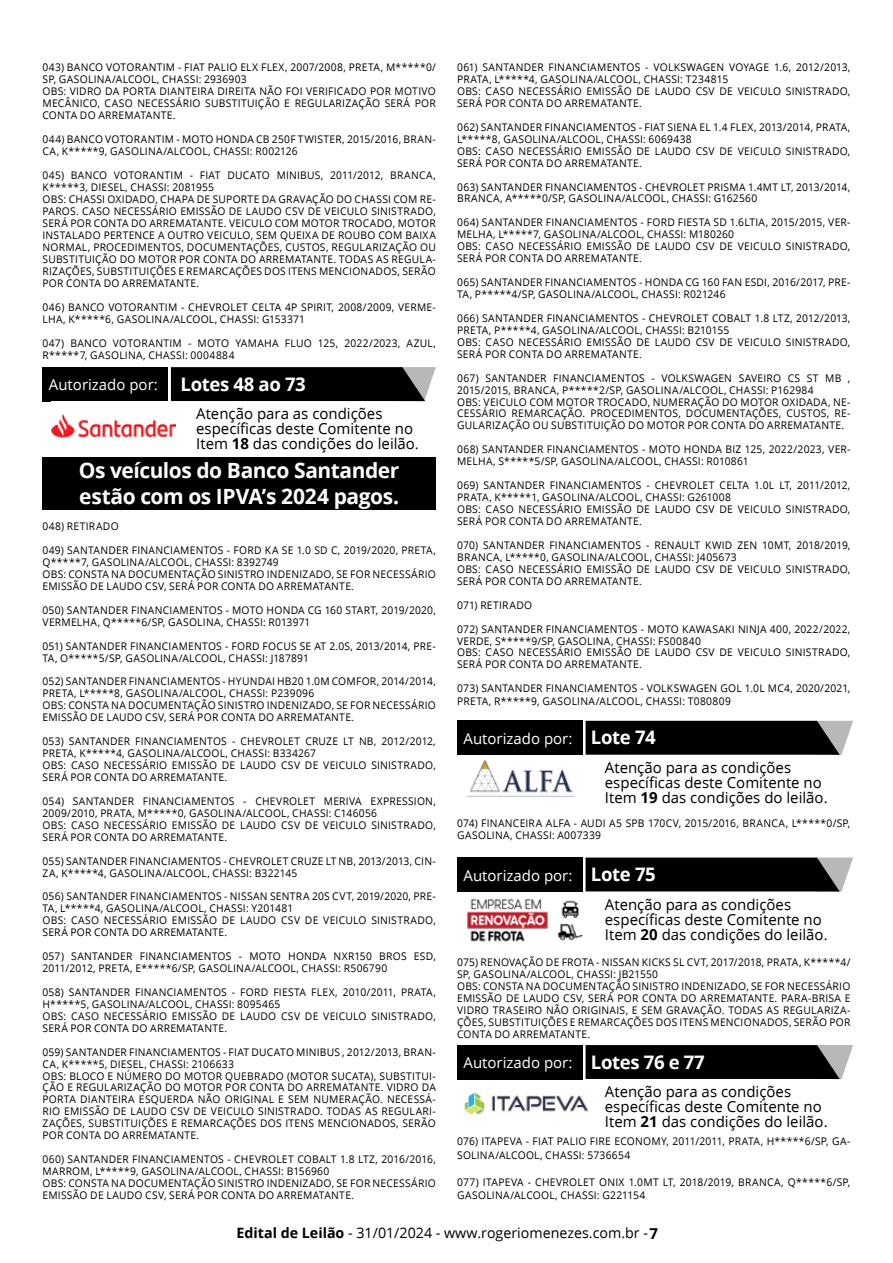
<style>
.page{position:relative;width:893px;height:1263px;background:#fff}
.page>*{position:absolute;margin:0;border:0;box-sizing:border-box;transform-origin:0 0}
.t1{font:700 21px/25.2px "Open Sans";letter-spacing:-.02em;color:#fff}
.t2{font:15px/15px "Open Sans";color:#000}
.t3{font:15px "Open Sans";color:#fff}
.t4{font:14.25px "Open Sans";color:#000}
.t5{font:10.5px/12px "Open Sans";letter-spacing:.025em;color:#000}
.s1{font-weight:700;font-size:18.6px}
.s2{font-weight:700}
.s3{font-weight:700;font-size:15px}
</style>
<div class="page">
<div style="left:43px;top:367px;width:125px;height:34px;background:#000"></div>
<svg style="left:171px;top:367px;width:265px;height:34px;background:#111"></svg>
<img style="left:51px;top:414px;width:124px;height:24px">
<div style="left:43px;top:457px;width:393px;height:52px;background:#000"></div>
<div style="left:457px;top:721px;width:125px;height:34px;background:#000"></div>
<svg style="left:585px;top:721px;width:268px;height:34px;background:#141414"></svg>
<div style="left:457px;top:857px;width:125px;height:34px;background:#000"></div>
<svg style="left:585px;top:857px;width:268px;height:34px;background:#161616"></svg>
<div style="left:457px;top:1045px;width:125px;height:34px;background:#000"></div>
<svg style="left:585px;top:1045px;width:268px;height:34px;background:#131313"></svg>
<img style="left:467px;top:760px;width:107px;height:37px">
<img style="left:467px;top:898px;width:116px;height:44px">
<img style="left:464px;top:1093px;width:125px;height:22px">
<p class="t5" style="left:43px;top:61px;width:395px">043) BANCO VOTORANTIM - FIAT PALIO ELX FLEX, 2007/2008, PRETA, M*****0/ SP, GASOLINA/ALCOOL, CHASSI: 2936903<br>OBS: VIDRO DA PORTA DIANTEIRA DIREITA NÃO FOI VERIFICADO POR MOTIVO MECÂNICO, CASO NECESSÁRIO SUBSTITUIÇÃO E REGULARIZAÇÃO SERÁ POR CONTA DO ARREMATANTE.</p>
<p class="t5" style="left:43px;top:133px;width:395px">044) BANCO VOTORANTIM - MOTO HONDA CB 250F TWISTER, 2015/2016, BRAN-<br>CA, K*****9, GASOLINA/ALCOOL, CHASSI: R002126</p>
<p class="t5" style="left:43px;top:169px;width:395px">045) BANCO VOTORANTIM - FIAT DUCATO MINIBUS, 2011/2012, BRANCA, K*****3, DIESEL, CHASSI: 2081955<br>OBS: CHASSI OXIDADO, CHAPA DE SUPORTE DA GRAVAÇÃO DO CHASSI COM RE-PAROS. CASO NECESSÁRIO EMISSÃO DE LAUDO CSV DE VEICULO SINISTRADO, SERÁ POR CONTA DO ARREMATANTE. VEICULO COM MOTOR TROCADO, MOTOR INSTALADO PERTENCE A OUTRO VEICULO, SEM QUEIXA DE ROUBO COM BAIXA NORMAL, PROCEDIMENTOS, DOCUMENTAÇÕES, CUSTOS, REGULARIZAÇÃO OU SUBSTITUIÇÃO DO MOTOR POR CONTA DO ARREMATANTE. TODAS AS REGULA-RIZAÇÕES, SUBSTITUIÇÕES E REMARCAÇÕES DOS ITENS MENCIONADOS, SERÃO POR CONTA DO ARREMATANTE.</p>
<p class="t5" style="left:43px;top:301px;width:395px">046) BANCO VOTORANTIM - CHEVROLET CELTA 4P SPIRIT, 2008/2009, VERME-<br>LHA, K*****6, GASOLINA/ALCOOL, CHASSI: G153371</p>
<p class="t5" style="left:43px;top:337px;width:395px">047) BANCO VOTORANTIM - MOTO YAMAHA FLUO 125, 2022/2023, AZUL,<br>R*****7, GASOLINA, CHASSI: 0004884</p>
<h2 class="t3" style="left:49px;top:374px;width:258px">Autorizado por: <span class="s1">Lotes 48 ao 73</span></h2>
<h2 class="t2" style="left:196px;top:406px;width:224px">Atenção para as condições específicas deste Comitente no<br>Item <span class="s2">18</span> das condições do leilão.</h2>
<h1 class="t1" style="left:79px;top:458px;width:322px">Os veículos do Banco Santander estão com os IPVA’s 2024 pagos.</h1>
<p class="t5" style="left:43px;top:520px;width:78px">048) RETIRADO</p>
<p class="t5" style="left:43px;top:544px;width:395px">049) SANTANDER FINANCIAMENTOS - FORD KA SE 1.0 SD C, 2019/2020, PRETA, Q*****7, GASOLINA/ALCOOL, CHASSI: 8392749<br>OBS: CONSTA NA DOCUMENTAÇÃO SINISTRO INDENIZADO, SE FOR NECESSÁRIO EMISSÃO DE LAUDO CSV, SERÁ POR CONTA DO ARREMATANTE.</p>
<p class="t5" style="left:43px;top:604px;width:395px">050) SANTANDER FINANCIAMENTOS - MOTO HONDA CG 160 START, 2019/2020,<br>VERMELHA, Q*****6/SP, GASOLINA, CHASSI: R013971</p>
<p class="t5" style="left:43px;top:640px;width:395px">051) SANTANDER FINANCIAMENTOS - FORD FOCUS SE AT 2.0S, 2013/2014, PRE-<br>TA, O*****5/SP, GASOLINA/ALCOOL, CHASSI: J187891</p>
<p class="t5" style="left:43px;top:675px;width:395px">052) SANTANDER FINANCIAMENTOS - HYUNDAI HB20 1.0M COMFOR, 2014/2014, PRETA, L*****8, GASOLINA/ALCOOL, CHASSI: P239096<br>OBS: CONSTA NA DOCUMENTAÇÃO SINISTRO INDENIZADO, SE FOR NECESSÁRIO EMISSÃO DE LAUDO CSV, SERÁ POR CONTA DO ARREMATANTE.</p>
<p class="t5" style="left:43px;top:735px;width:395px">053) SANTANDER FINANCIAMENTOS - CHEVROLET CRUZE LT NB, 2012/2012, PRETA, K*****4, GASOLINA/ALCOOL, CHASSI: B334267<br>OBS: CASO NECESSÁRIO EMISSÃO DE LAUDO CSV DE VEICULO SINISTRADO, SERÁ POR CONTA DO ARREMATANTE.</p>
<p class="t5" style="left:43px;top:795px;width:395px">054) SANTANDER FINANCIAMENTOS - CHEVROLET MERIVA EXPRESSION, 2009/2010, PRATA, M*****0, GASOLINA/ALCOOL, CHASSI: C146056<br>OBS: CASO NECESSÁRIO EMISSÃO DE LAUDO CSV DE VEICULO SINISTRADO, SERÁ POR CONTA DO ARREMATANTE.</p>
<p class="t5" style="left:43px;top:854px;width:395px">055) SANTANDER FINANCIAMENTOS - CHEVROLET CRUZE LT NB, 2013/2013, CIN-<br>ZA, K*****4, GASOLINA/ALCOOL, CHASSI: B322145</p>
<p class="t5" style="left:43px;top:890px;width:395px">056) SANTANDER FINANCIAMENTOS - NISSAN SENTRA 20S CVT, 2019/2020, PRE-TA, L*****4, GASOLINA/ALCOOL, CHASSI: Y201481<br>OBS: CASO NECESSÁRIO EMISSÃO DE LAUDO CSV DE VEICULO SINISTRADO, SERÁ POR CONTA DO ARREMATANTE.</p>
<p class="t5" style="left:43px;top:950px;width:395px">057) SANTANDER FINANCIAMENTOS - MOTO HONDA NXR150 BROS ESD,<br>2011/2012, PRETA, E*****6/SP, GASOLINA/ALCOOL, CHASSI: R506790</p>
<p class="t5" style="left:43px;top:986px;width:395px">058) SANTANDER FINANCIAMENTOS - FORD FIESTA FLEX, 2010/2011, PRATA, H*****5, GASOLINA/ALCOOL, CHASSI: 8095465<br>OBS: CASO NECESSÁRIO EMISSÃO DE LAUDO CSV DE VEICULO SINISTRADO, SERÁ POR CONTA DO ARREMATANTE.</p>
<p class="t5" style="left:43px;top:1045px;width:395px">059) SANTANDER FINANCIAMENTOS - FIAT DUCATO MINIBUS , 2012/2013, BRAN-CA, K*****5, DIESEL, CHASSI: 2106633<br>OBS: BLOCO E NÚMERO DO MOTOR QUEBRADO (MOTOR SUCATA), SUBSTITUI-ÇÃO E REGULARIZAÇÃO DO MOTOR POR CONTA DO ARREMATANTE. VIDRO DA PORTA DIANTEIRA ESQUERDA NÃO ORIGINAL E SEM NUMERAÇÃO. NECESSÁ-RIO EMISSÃO DE LAUDO CSV DE VEICULO SINISTRADO. TODAS AS REGULARI-ZAÇÕES, SUBSTITUIÇÕES E REMARCAÇÕES DOS ITENS MENCIONADOS, SERÃO POR CONTA DO ARREMATANTE.</p>
<p class="t5" style="left:43px;top:1153px;width:395px">060) SANTANDER FINANCIAMENTOS - CHEVROLET COBALT 1.8 LTZ, 2016/2016, MARROM, L*****9, GASOLINA/ALCOOL, CHASSI: B156960<br>OBS: CONSTA NA DOCUMENTAÇÃO SINISTRO INDENIZADO, SE FOR NECESSÁRIO EMISSÃO DE LAUDO CSV, SERÁ POR CONTA DO ARREMATANTE.</p>
<p class="t5" style="left:457px;top:61px;width:395px">061) SANTANDER FINANCIAMENTOS - VOLKSWAGEN VOYAGE 1.6, 2012/2013, PRATA, L*****4, GASOLINA/ALCOOL, CHASSI: T234815<br>OBS: CASO NECESSÁRIO EMISSÃO DE LAUDO CSV DE VEICULO SINISTRADO, SERÁ POR CONTA DO ARREMATANTE.</p>
<p class="t5" style="left:457px;top:121px;width:395px">062) SANTANDER FINANCIAMENTOS - FIAT SIENA EL 1.4 FLEX, 2013/2014, PRATA, L*****8, GASOLINA/ALCOOL, CHASSI: 6069438<br>OBS: CASO NECESSÁRIO EMISSÃO DE LAUDO CSV DE VEICULO SINISTRADO, SERÁ POR CONTA DO ARREMATANTE.</p>
<p class="t5" style="left:457px;top:180px;width:395px">063) SANTANDER FINANCIAMENTOS - CHEVROLET PRISMA 1.4MT LT, 2013/2014,<br>BRANCA, A*****0/SP, GASOLINA/ALCOOL, CHASSI: G162560</p>
<p class="t5" style="left:457px;top:216px;width:395px">064) SANTANDER FINANCIAMENTOS - FORD FIESTA SD 1.6LTIA, 2015/2015, VER-MELHA, L*****7, GASOLINA/ALCOOL, CHASSI: M180260<br>OBS: CASO NECESSÁRIO EMISSÃO DE LAUDO CSV DE VEICULO SINISTRADO, SERÁ POR CONTA DO ARREMATANTE.</p>
<p class="t5" style="left:457px;top:276px;width:395px">065) SANTANDER FINANCIAMENTOS - HONDA CG 160 FAN ESDI, 2016/2017, PRE-<br>TA, P*****4/SP, GASOLINA/ALCOOL, CHASSI: R021246</p>
<p class="t5" style="left:457px;top:312px;width:395px">066) SANTANDER FINANCIAMENTOS - CHEVROLET COBALT 1.8 LTZ, 2012/2013, PRETA, P*****4, GASOLINA/ALCOOL, CHASSI: B210155<br>OBS: CASO NECESSÁRIO EMISSÃO DE LAUDO CSV DE VEICULO SINISTRADO, SERÁ POR CONTA DO ARREMATANTE.</p>
<p class="t5" style="left:457px;top:372px;width:395px">067) SANTANDER FINANCIAMENTOS - VOLKSWAGEN SAVEIRO CS ST MB , 2015/2015, BRANCA, P*****2/SP, GASOLINA/ALCOOL, CHASSI: P162984<br>OBS: VEICULO COM MOTOR TROCADO, NUMERAÇÃO DO MOTOR OXIDADA, NE-CESSÁRIO REMARCAÇÃO. PROCEDIMENTOS, DOCUMENTAÇÕES, CUSTOS, RE-GULARIZAÇÃO OU SUBSTITUIÇÃO DO MOTOR POR CONTA DO ARREMATANTE.</p>
<p class="t5" style="left:457px;top:443px;width:395px">068) SANTANDER FINANCIAMENTOS - MOTO HONDA BIZ 125, 2022/2023, VER-<br>MELHA, S*****5/SP, GASOLINA/ALCOOL, CHASSI: R010861</p>
<p class="t5" style="left:457px;top:479px;width:395px">069) SANTANDER FINANCIAMENTOS - CHEVROLET CELTA 1.0L LT, 2011/2012, PRATA, K*****1, GASOLINA/ALCOOL, CHASSI: G261008<br>OBS: CASO NECESSÁRIO EMISSÃO DE LAUDO CSV DE VEICULO SINISTRADO, SERÁ POR CONTA DO ARREMATANTE.</p>
<p class="t5" style="left:457px;top:539px;width:395px">070) SANTANDER FINANCIAMENTOS - RENAULT KWID ZEN 10MT, 2018/2019, BRANCA, L*****0, GASOLINA/ALCOOL, CHASSI: J405673<br>OBS: CASO NECESSÁRIO EMISSÃO DE LAUDO CSV DE VEICULO SINISTRADO, SERÁ POR CONTA DO ARREMATANTE.</p>
<p class="t5" style="left:457px;top:599px;width:76px">071) RETIRADO</p>
<p class="t5" style="left:457px;top:622px;width:395px">072) SANTANDER FINANCIAMENTOS - MOTO KAWASAKI NINJA 400, 2022/2022, VERDE, S*****9/SP, GASOLINA, CHASSI: FS00840<br>OBS: CASO NECESSÁRIO EMISSÃO DE LAUDO CSV DE VEICULO SINISTRADO, SERÁ POR CONTA DO ARREMATANTE.</p>
<p class="t5" style="left:457px;top:682px;width:395px">073) SANTANDER FINANCIAMENTOS - VOLKSWAGEN GOL 1.0L MC4, 2020/2021,<br>PRETA, R*****9, GASOLINA/ALCOOL, CHASSI: T080809</p>
<h2 class="t3" style="left:464px;top:728px;width:194px">Autorizado por: <span class="s1">Lote 74</span></h2>
<h2 class="t2" style="left:605px;top:760px;width:224px">Atenção para as condições específicas deste Comitente no<br>Item <span class="s2">19</span> das condições do leilão.</h2>
<p class="t5" style="left:457px;top:817px;width:395px">074) FINANCEIRA ALFA - AUDI A5 SPB 170CV, 2015/2016, BRANCA, L*****0/SP,<br>GASOLINA, CHASSI: A007339</p>
<h2 class="t3" style="left:464px;top:865px;width:194px">Autorizado por: <span class="s1">Lote 75</span></h2>
<h2 class="t2" style="left:605px;top:896px;width:224px">Atenção para as condições específicas deste Comitente no<br>Item <span class="s2">20</span> das condições do leilão.</h2>
<p class="t5" style="left:457px;top:956px;width:395px">075) RENOVAÇÃO DE FROTA - NISSAN KICKS SL CVT, 2017/2018, PRATA, K*****4/ SP, GASOLINA/ALCOOL, CHASSI: JB21550<br>OBS: CONSTA NA DOCUMENTAÇÃO SINISTRO INDENIZADO, SE FOR NECESSÁRIO EMISSÃO DE LAUDO CSV, SERÁ POR CONTA DO ARREMATANTE. PARA-BRISA E VIDRO TRASEIRO NÃO ORIGINAIS, E SEM GRAVAÇÃO. TODAS AS REGULARIZA-ÇÕES, SUBSTITUIÇÕES E REMARCAÇÕES DOS ITENS MENCIONADOS, SERÃO POR CONTA DO ARREMATANTE.</p>
<h2 class="t3" style="left:464px;top:1052px;width:243px">Autorizado por: <span class="s1">Lotes 76 e 77</span></h2>
<h2 class="t2" style="left:605px;top:1084px;width:224px">Atenção para as condições específicas deste Comitente no<br>Item <span class="s2">21</span> das condições do leilão.</h2>
<p class="t5" style="left:457px;top:1134px;width:395px;line-height:13.5px">076) ITAPEVA - FIAT PALIO FIRE ECONOMY, 2011/2011, PRATA, H*****6/SP, GA-<br>SOLINA/ALCOOL, CHASSI: 5736654</p>
<p class="t5" style="left:457px;top:1175px;width:395px;line-height:13.5px">077) ITAPEVA - CHEVROLET ONIX 1.0MT LT, 2018/2019, BRANCA, Q*****6/SP,<br>GASOLINA/ALCOOL, CHASSI: G221154</p>
<h3 class="t4" style="left:237px;top:1223px;width:423px"><span class="s2">Edital de Leilão</span> - 31/01/2024 - www.rogeriomenezes.com.br - <span class="s3">7</span></h3>
</div>
